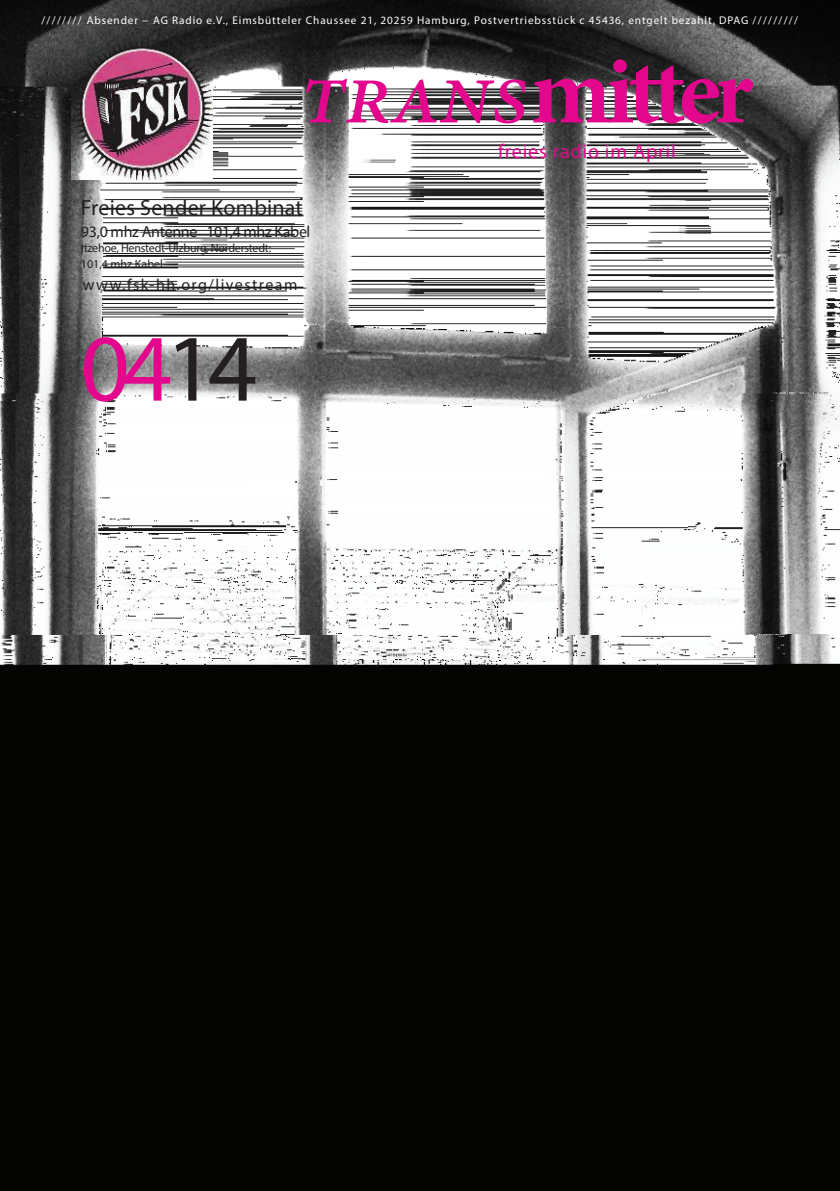
<style>
.page{position:relative;width:840px;height:1191px;background:#fff}
.page>*{position:absolute;margin:0;border:0;box-sizing:border-box;transform-origin:0 0}
.t1{font:700 96px "Minion Pro";color:#e2078c}
.t2{font:96px "Myriad Pro";color:#e2078c}
.t3{font:22px "Myriad Pro";letter-spacing:.01em;color:#231f20}
.t4{font:20px "Myriad Pro";letter-spacing:.04em;color:#e2078c}
.t5{font:16px "Myriad Pro";letter-spacing:-.02em;color:#231f20}
.t6{font:16px "Myriad Pro";letter-spacing:.09em;color:#231f20}
.t7{font:12px/16px "Myriad Pro";letter-spacing:-.02em;color:#231f20}
.t8{font:11.2px "Myriad Pro";letter-spacing:.08em;color:#fff}
.s1{font-weight:500;font-style:italic;font-size:90px}
.s2{color:#231f20}
</style>
<div class="page">
<img style="left:0;top:0;width:839px;height:1191px">
<img style="left:71px;top:38px;width:142px;height:142px">
<p class="t8" style="left:41px;top:14px;width:757px">//////// Absender − AG Radio e.V., Eimsbütteler Chaussee 21, 20259 Hamburg, Postvertriebsstück c 45436, entgelt bezahlt, DPAG /////////</p>
<h1 class="t1" style="left:300px;top:43px;width:454px"><span class="s1">trans</span>mitter</h1>
<h2 class="t3" style="left:81px;top:197px;width:223px">Freies Sender Kombinat</h2>
<h3 class="t5" style="left:81px;top:224px;width:231px">93,0 mhz Antenne 101,4 mhz Kabel</h3>
<p class="t7" style="left:81px;top:240px;width:192px">Itzehoe, Henstedt-Ulzburg, Norderstedt:<br>101,4 mhz Kabel</p>
<h3 class="t6" style="left:83px;top:276px;width:216px">www.fsk-hh.org/livestream</h3>
<h1 class="t2" style="left:80px;top:320px;width:178px">04<span class="s2">14</span></h1>
<h3 class="t4" style="left:498px;top:141px;width:179px">freies radio im April</h3>
</div>
